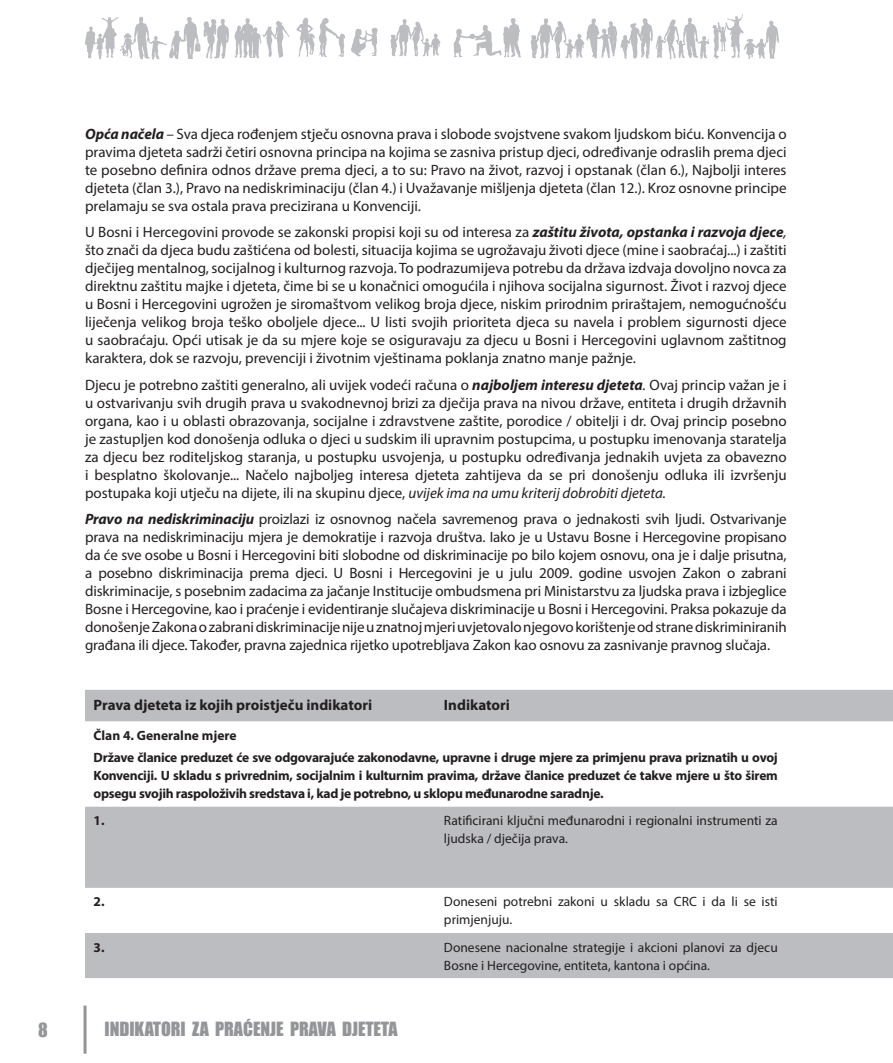
<style>
.page{position:relative;width:893px;height:1063px;background:#fff}
.page>*{position:absolute;margin:0;border:0;box-sizing:border-box;transform-origin:0 0}
.t1{font:18px "Impact";color:#939598}
.tekst{font:15px/18px "Myriad Pro";color:#231f20;text-align:justify}
.naslov_u_tabeli{font:700 15px "Myriad Pro";color:#231f20}
.tekst-2{font:700 13.5px/18px "Myriad Pro";letter-spacing:-.02em;color:#231f20;text-align:justify}
.tekst-3{font:13.5px/18px "Myriad Pro";color:#231f20}
.tekst-4{font:700 13.5px "Myriad Pro";color:#231f20}
.s1{font-weight:700;font-style:italic}
.s2{font-style:italic}
</style>
<div class="page">
<svg style="left:235px;top:18px;width:54px;height:40px"></svg>
<svg style="left:85px;top:16px;width:144px;height:43px"></svg>
<svg style="left:351px;top:28px;width:27px;height:28px"></svg>
<svg style="left:454px;top:18px;width:67px;height:40px"></svg>
<svg style="left:296px;top:18px;width:49px;height:39px"></svg>
<svg style="left:390px;top:19px;width:51px;height:37px"></svg>
<svg style="left:531px;top:14px;width:248px;height:45px"></svg>
<hr style="left:84px;top:1006px;width:3px;height:48px;background:#939598">
<div style="left:85px;top:690px;width:808px;height:31px;background:#bcbdc0"></div>
<svg style="left:85px;top:807px;width:808px;height:171px;fill:#bcbdc0"></svg>
<p class="tekst" style="left:85px;top:125px;width:703px"><span class="s1">Opća načela</span> <span class="s2">–</span> Sva djeca rođenjem stječu osnovna prava i slobode svojstvene svakom ljudskom biću. Konvencija o pravima djeteta sadrži četiri osnovna principa na kojima se zasniva pristup djeci, određivanje odraslih prema djeci te posebno definira odnos države prema djeci, a to su: Pravo na život, razvoj i opstanak (član 6.), Najbolji interes djeteta (član 3.), Pravo na nediskriminaciju (član 4.) i Uvažavanje mišljenja djeteta (član 12.). Kroz osnovne principe prelamaju se sva ostala prava precizirana u Konvenciji.</p>
<p class="tekst" style="left:85px;top:223px;width:703px">U Bosni i Hercegovini provode se zakonski propisi koji su od interesa za <span class="s1">zaštitu života, opstanka i razvoja djece</span><span class="s2">, </span>što znači da djeca budu zaštićena od bolesti, situacija kojima se ugrožavaju životi djece (mine i saobraćaj...) i zaštiti dječijeg mentalnog, socijalnog i kulturnog razvoja. To podrazumijeva potrebu da država izdvaja dovoljno novca za direktnu zaštitu majke i djeteta, čime bi se u konačnici omogućila i njihova socijalna sigurnost. Život i razvoj djece u Bosni i Hercegovini ugrožen je siromaštvom velikog broja djece, niskim prirodnim priraštajem, nemogućnošću liječenja velikog broja teško oboljele djece... U listi svojih prioriteta djeca su navela i problem sigurnosti djece u saobraćaju. Opći utisak je da su mjere koje se osiguravaju za djecu u Bosni i Hercegovini uglavnom zaštitnog karaktera, dok se razvoju, prevenciji i životnim vještinama poklanja znatno manje pažnje.</p>
<p class="tekst" style="left:85px;top:376px;width:703px">Djecu je potrebno zaštiti generalno, ali uvijek vodeći računa o <span class="s1">najboljem interesu djeteta</span><span class="s2">.</span> Ovaj princip važan je i u ostvarivanju svih drugih prava u svakodnevnoj brizi za dječija prava na nivou države, entiteta i drugih državnih organa, kao i u oblasti obrazovanja, socijalne i zdravstvene zaštite, porodice / obitelji i dr. Ovaj princip posebno je zastupljen kod donošenja odluka o djeci u sudskim ili upravnim postupcima, u postupku imenovanja staratelja za djecu bez roditeljskog staranja, u postupku usvojenja, u postupku određivanja jednakih uvjeta za obavezno i besplatno školovanje... Načelo najboljeg interesa djeteta zahtijeva da se pri donošenju odluka ili izvršenju postupaka koji utječu na dijete, ili na skupinu djece, <span class="s2">uvijek ima na umu kriterij dobrobiti djeteta.</span></p>
<p class="tekst" style="left:85px;top:510px;width:703px"><span class="s1">Pravo na nediskriminaciju</span> proizlazi iz osnovnog načela savremenog prava o jednakosti svih ljudi. Ostvarivanje prava na nediskriminaciju mjera je demokratije i razvoja društva. Iako je u Ustavu Bosne i Hercegovine propisano da će sve osobe u Bosni i Hercegovini biti slobodne od diskriminacije po bilo kojem osnovu, ona je i dalje prisutna, a posebno diskriminacija prema djeci. U Bosni i Hercegovini je u julu 2009. godine usvojen Zakon o zabrani diskriminacije, s posebnim zadacima za jačanje Institucije ombudsmena pri Ministarstvu za ljudska prava i izbjeglice Bosne i Hercegovine, kao i praćenje i evidentiranje slučajeva diskriminacije u Bosni i Hercegovini. Praksa pokazuje da donošenje Zakona o zabrani diskriminacije nije u znatnoj mjeri uvjetovalo njegovo korištenje od strane diskriminiranih građana ili djece. Također, pravna zajednica rijetko upotrebljava Zakon kao osnovu za zasnivanje pravnog slučaja.</p>
<p class="naslov_u_tabeli" style="left:94px;top:695px;width:280px">Prava djeteta iz kojih proistječu indikatori</p>
<p class="naslov_u_tabeli" style="left:444px;top:695px;width:68px">Indikatori</p>
<p class="tekst-4" style="left:94px;top:727px;width:145px">Član 4. Generalne mjere</p>
<p class="tekst-2" style="left:94px;top:748px;width:686px">Države članice preduzet će sve odgovarajuće zakonodavne, upravne i druge mjere za primjenu prava priznatih u ovoj Konvenciji. U skladu s privrednim, socijalnim i kulturnim pravima, države članice preduzet će takve mjere u što širem opsegu svojih raspoloživih sredstava i, kad je potrebno, u sklopu međunarodne saradnje.</p>
<p class="tekst-2" style="left:94px;top:811px;width:13px">1.</p>
<p class="tekst-3" style="left:444px;top:812px;width:335px">Ratificirani ključni međunarodni i regionalni instrumenti za ljudska / dječija prava.</p>
<p class="tekst-2" style="left:94px;top:892px;width:13px">2.</p>
<p class="tekst-3" style="left:444px;top:893px;width:335px">Doneseni potrebni zakoni u skladu sa CRC i da li se isti primjenjuju.</p>
<p class="tekst-2" style="left:94px;top:938px;width:13px">3.</p>
<p class="tekst-3" style="left:444px;top:938px;width:335px">Donesene nacionalne strategije i akcioni planovi za djecu<br>Bosne i Hercegovine, entiteta, kantona i općina.</p>
<p class="t1" style="left:38px;top:1016px;width:11px">8</p>
<p class="t1" style="left:105px;top:1015px;width:294px">INDIKATORI ZA PRAĆENJE PRAVA DJETETA</p>
</div>
